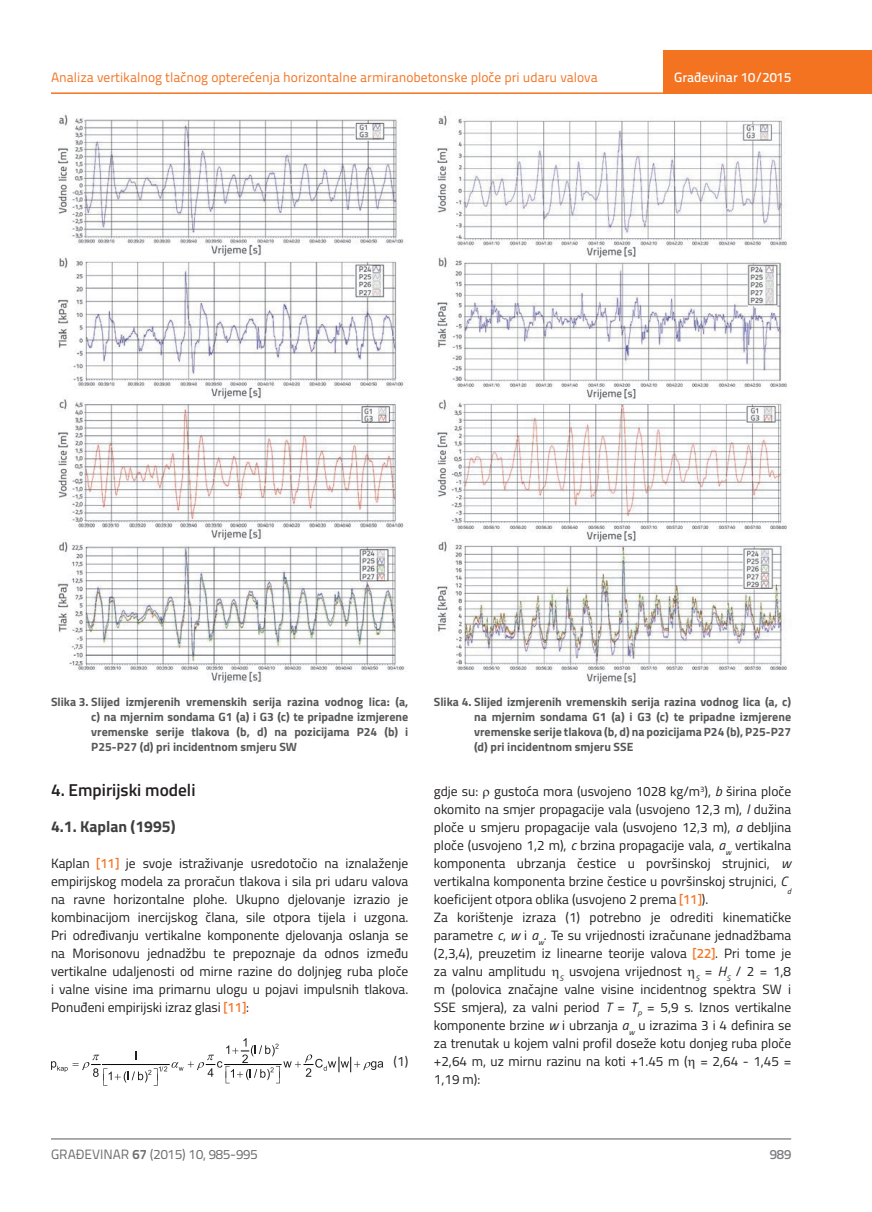
<style>
.page{position:relative;width:872px;height:1212px;background:#fff}
.page>*{position:absolute;margin:0;border:0;box-sizing:border-box;transform-origin:0 0}
.t1{font:600 17.25px "Titillium";color:#231f20}
.t2{font:700 15.75px "Titillium";color:#3e3e3f}
.t3{font:13.5px/18px "Titillium";color:#231f20;text-align:justify}
.t4{font:13.5px "Titillium Text 22 L";color:#f47321}
.t5{font:13.5px "Titillium Text 22 L";color:#6c6d70}
.t6{font:500 13.5px "Titillium Text 22 L";color:#fff}
.t7{font:500 13.5px "Titillium Text 22 L";color:#787a7d}
.t8{font:700 12px/15px "Titillium";color:#57585a;text-align:justify}
.t9{font:italic 7.8px "Titillium";color:#231f20}
.s1{font-family:"Titillium Text 22 L";font-weight:500;color:#f47321}
.s2{font-style:italic}
.s3{font-weight:700}
</style>
<div class="page">
<hr style="left:51px;top:92px;width:821px;height:2px;background:#f47321">
<div style="left:663px;top:50px;width:209px;height:44px;background:#f47321"></div>
<hr style="left:51px;top:1139px;width:740px;height:1px;background:#57585a">
<svg style="left:51px;top:1038px;width:332px;height:48px"></svg>
<img style="left:57px;top:114px;width:348px;height:569px">
<img style="left:434px;top:115px;width:354px;height:569px">
<p class="t4" style="left:51px;top:68px;width:548px">Analiza vertikalnog tlačnog opterećenja horizontalne armiranobetonske ploče pri udaru valova</p>
<p class="t6" style="left:674px;top:67px;width:118px">Građevinar 10/2015</p>
<p class="t8" style="left:91px;top:694px;width:318px;text-indent:-40px">Slika 3. Slijed izmjerenih vremenskih serija razina vodnog lica: (a, c) na mjernim sondama G1 (a) i G3 (c) te pripadne izmjerene vremenske serije tlakova (b, d) na pozicijama P24 (b) i P25-P27 (d) pri incidentnom smjeru SW</p>
<p class="t8" style="left:474px;top:694px;width:318px;text-indent:-40px">Slika 4. Slijed izmjerenih vremenskih serija razina vodnog lica (a, c) na mjernim sondama G1 (a) i G3 (c) te pripadne izmjerene vremenske serije tlakova (b, d) na pozicijama P24 (b), P25-P27 (d) pri incidentnom smjeru SSE</p>
<p class="t1" style="left:51px;top:777px;width:146px">4. Empirijski modeli</p>
<p class="t2" style="left:51px;top:814px;width:126px">4.1. Kaplan (1995)</p>
<p class="t3" style="left:51px;top:854px;width:359px">Kaplan <span class="s1">[11]</span> je svoje istraživanje usredotočio na iznalaženje empirijskog modela za proračun tlakova i sila pri udaru valova na ravne horizontalne plohe. Ukupno djelovanje izrazio je kombinacijom inercijskog člana, sile otpora tijela i uzgona.<br>Pri određivanju vertikalne komponente djelovanja oslanja se na Morisonovu jednadžbu te prepoznaje da odnos između vertikalne udaljenosti od mirne razine do doljnjeg ruba ploče i valne visine ima primarnu ulogu u pojavi impulsnih tlakova.<br>Ponuđeni empirijski izraz glasi <span class="s1">[11]</span>:</p>
<p class="t3" style="left:394px;top:1052px;width:16px">(1)</p>
<p class="t3" style="left:434px;top:782px;width:359px">gdje su: gustoća mora (usvojeno 1028 kg/m<sup>3</sup>), <span class="s2">b</span> širina ploče okomito na smjer propagacije vala (usvojeno 12,3 m), <span class="s2">l</span> dužina ploče u smjeru propagacije vala (usvojeno 12,3 m), <span class="s2">a</span> debljina ploče (usvojeno 1,2 m), <span class="s2">c</span> brzina propagacije vala, <span class="s2">a</span><sub>w</sub> vertikalna komponenta ubrzanja čestice u površinskoj strujnici, <span class="s2">w </span>vertikalna komponenta brzine čestice u površinskoj strujnici, <span class="s2">C</span></p>
<p class="t9" style="left:787px;top:885px;width:5px">d</p>
<p class="t3" style="left:434px;top:890px;width:359px;text-align:left">koeficijent otpora oblika (usvojeno 2 prema <span class="s1">[11]</span>).<br>Za korištenje izraza (1) potrebno je odrediti kinematičke parametre <span class="s2">c</span>, <span class="s2">w</span> i <span class="s2">a</span><sub>w</sub>. Te su vrijednosti izračunane jednadžbama (2,3,4), preuzetim iz linearne teorije valova <span class="s1">[22]</span>. Pri tome je za valnu amplitudu <sub>S</sub> usvojena vrijednost <sub>S</sub> = <span class="s2">H</span><sub>S</sub> / 2 = 1,8 m (polovica značajne valne visine incidentnog spektra SW i SSE smjera), za valni period <span class="s2">T</span> = <span class="s2">T</span><sub>P</sub> = 5,9 s. Iznos vertikalne komponente brzine <span class="s2">w</span> i ubrzanja <span class="s2">a</span><sub>w</sub> u izrazima 3 i 4 definira se za trenutak u kojem valni profil doseže kotu donjeg ruba ploče +2,64 m, uz mirnu razinu na koti +1.45 m ( = 2,64 - 1,45 = 1,19 m):</p>
<p class="t5" style="left:51px;top:1144px;width:208px">GRAĐEVINAR <span class="s3">67</span> (2015) 10, 985-995</p>
<p class="t7" style="left:769px;top:1144px;width:23px">989</p>
</div>
